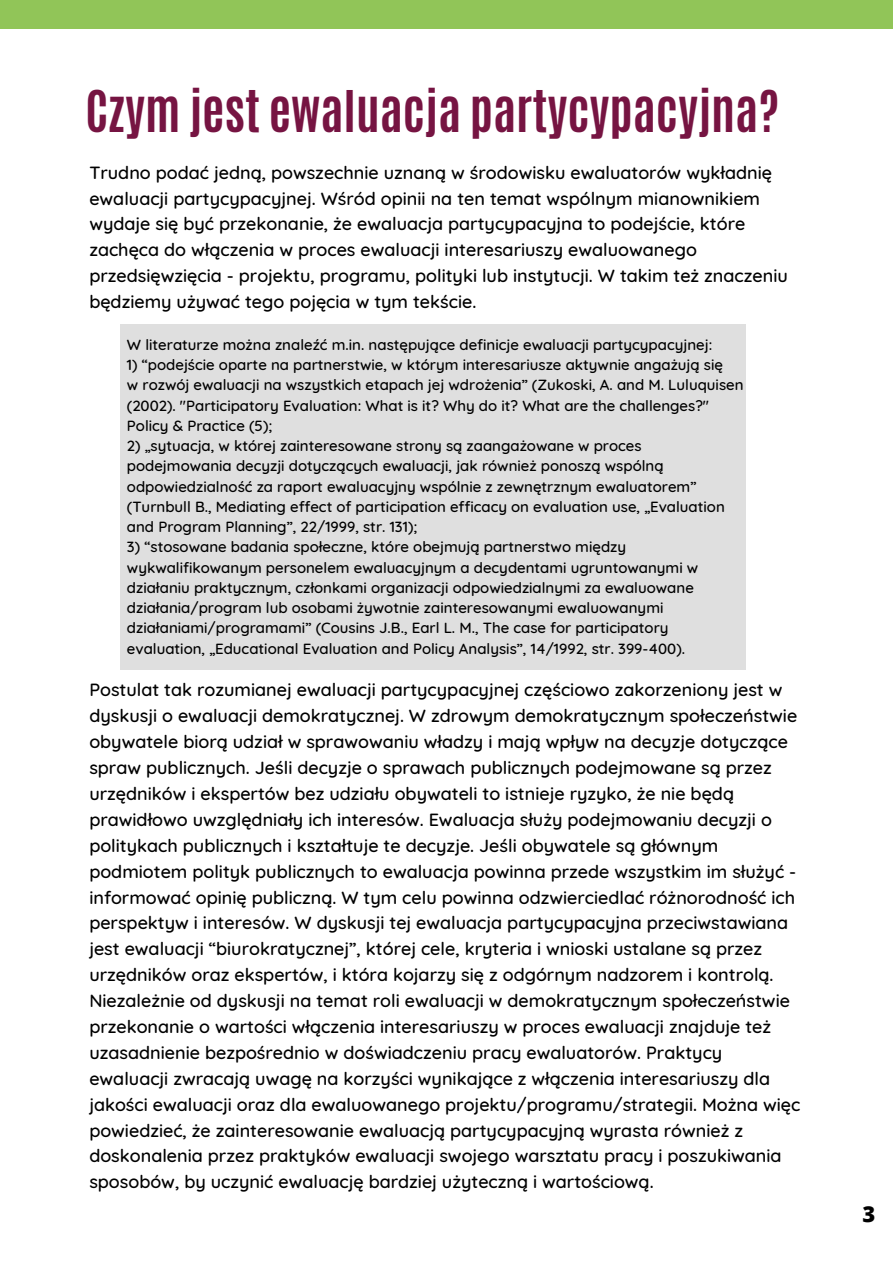
<style>
.page{position:relative;width:893px;height:1264px;background:#fff}
.page>*{position:absolute;margin:0;border:0;box-sizing:border-box;transform-origin:0 0}
.t1{font:700 48px "Antonio";color:#761442}
.t2{font:800 21.9px "Open Sans";color:#000}
.t3{font:500 18px/25.8px "Quicksand";color:#000}
.t4{font:500 15px/20.2px "Quicksand";color:#000}
</style>
<div class="page">
<div style="left:0;top:0;width:892px;height:29px;background:#91c558"></div>
<div style="left:120px;top:324px;width:625px;height:346px;background:#dfdfdf"></div>
<h2 class="t1" style="left:86px;top:77px;width:695px">Czym jest ewaluacja partycypacyjna?</h2>
<h1 class="t3" style="left:89px;top:159px;width:700px">Trudno podać jedną, powszechnie uznaną w środowisku ewaluatorów wykładnię ewaluacji partycypacyjnej. Wśród opinii na ten temat wspólnym mianownikiem wydaje się być przekonanie, że ewaluacja partycypacyjna to podejście, które zachęca do włączenia w proces ewaluacji interesariuszy ewaluowanego przedsięwzięcia - projektu, programu, polityki lub instytucji. W takim też znaczeniu będziemy używać tego pojęcia w tym tekście.</h1>
<p class="t4" style="left:127px;top:334px;width:586px">W literaturze można znaleźć m.in. następujące definicje ewaluacji partycypacyjnej:</p>
<p class="t4" style="left:127px;top:354px;width:597px">1) “podejście oparte na partnerstwie, w którym interesariusze aktywnie angażują się</p>
<p class="t4" style="left:127px;top:374px;width:618px">w rozwój ewaluacji na wszystkich etapach jej wdrożenia” (Zukoski, A. and M. Luluquisen (2002). "Participatory Evaluation: What is it? Why do it? What are the challenges?"<br>Policy &amp; Practice (5);</p>
<p class="t4" style="left:127px;top:435px;width:599px">2) „sytuacja, w której zainteresowane strony są zaangażowane w proces podejmowania decyzji dotyczących ewaluacji, jak również ponoszą wspólną odpowiedzialność za raport ewaluacyjny wspólnie z zewnętrznym ewaluatorem” (Turnbull B., Mediating effect of participation efficacy on evaluation use, „Evaluation and Program Planning”, 22/1999, str. 131);</p>
<p class="t4" style="left:127px;top:536px;width:573px">3) “stosowane badania społeczne, które obejmują partnerstwo między wykwalifikowanym personelem ewaluacyjnym a decydentami ugruntowanymi w działaniu praktycznym, członkami organizacji odpowiedzialnymi za ewaluowane działania/program lub osobami żywotnie zainteresowanymi ewaluowanymi działaniami/programami” (Cousins J.B., Earl L. M., The case for participatory evaluation, „Educational Evaluation and Policy Analysis”, 14/1992, str. 399-400).</p>
<h2 class="t3" style="left:89px;top:676px;width:712px">Postulat tak rozumianej ewaluacji partycypacyjnej częściowo zakorzeniony jest w dyskusji o ewaluacji demokratycznej. W zdrowym demokratycznym społeczeństwie obywatele biorą udział w sprawowaniu władzy i mają wpływ na decyzje dotyczące spraw publicznych. Jeśli decyzje o sprawach publicznych podejmowane są przez urzędników i ekspertów bez udziału obywateli to istnieje ryzyko, że nie będą prawidłowo uwzględniały ich interesów. Ewaluacja służy podejmowaniu decyzji o politykach publicznych i kształtuje te decyzje. Jeśli obywatele są głównym podmiotem polityk publicznych to ewaluacja powinna przede wszystkim im służyć - informować opinię publiczną. W tym celu powinna odzwierciedlać różnorodność ich perspektyw i interesów. W dyskusji tej ewaluacja partycypacyjna przeciwstawiana jest ewaluacji “biurokratycznej”, której cele, kryteria i wnioski ustalane są przez urzędników oraz ekspertów, i która kojarzy się z odgórnym nadzorem i kontrolą.<br>Niezależnie od dyskusji na temat roli ewaluacji w demokratycznym społeczeństwie przekonanie o wartości włączenia interesariuszy w proces ewaluacji znajduje też uzasadnienie bezpośrednio w doświadczeniu pracy ewaluatorów. Praktycy ewaluacji zwracają uwagę na korzyści wynikające z włączenia interesariuszy dla jakości ewaluacji oraz dla ewaluowanego projektu/programu/strategii. Można więc powiedzieć, że zainteresowanie ewaluacją partycypacyjną wyrasta również z doskonalenia przez praktyków ewaluacji swojego warsztatu pracy i poszukiwania sposobów, by uczynić ewaluację bardziej użyteczną i wartościową.</h2>
<p class="t2" style="left:862px;top:1198px;width:14px">3</p>
</div>
